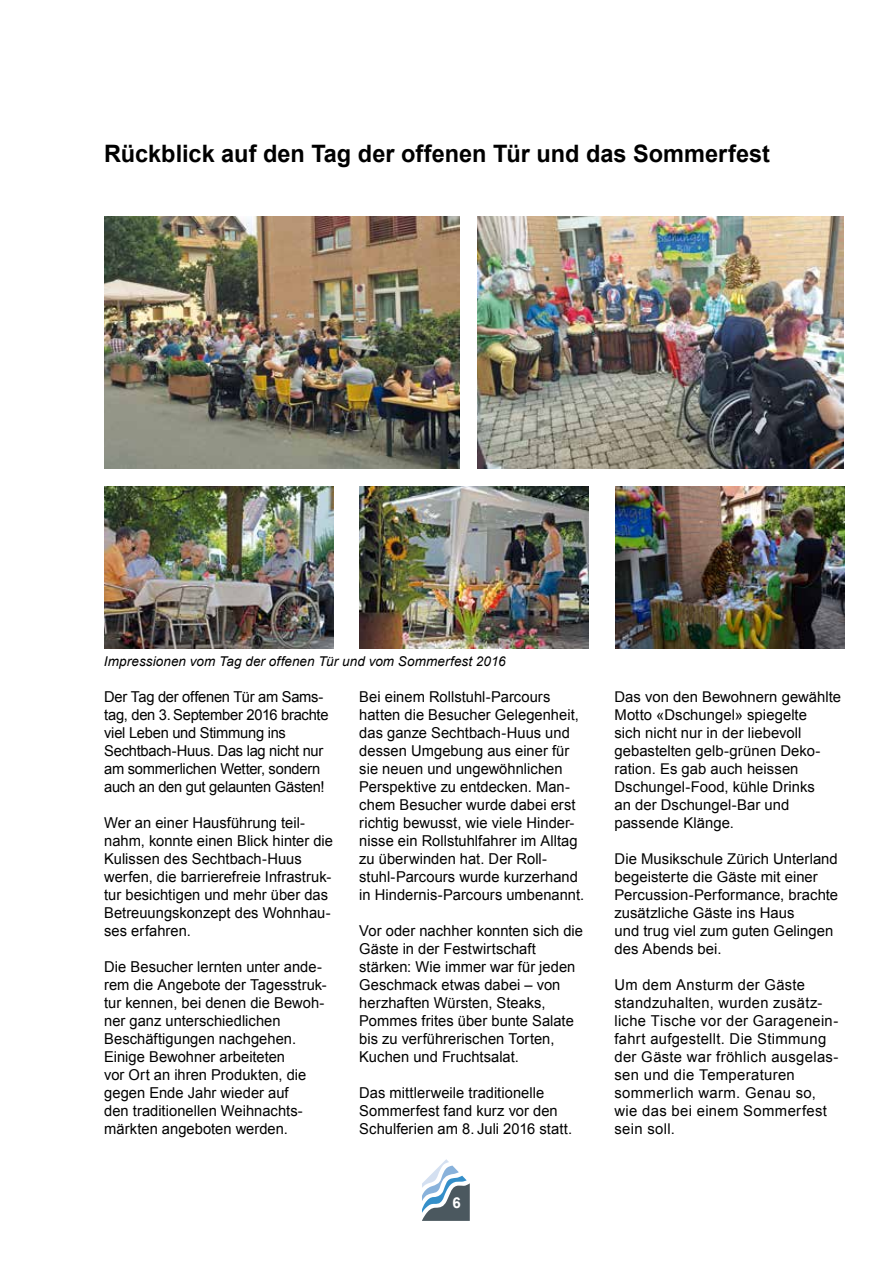
<style>
.page{position:relative;width:893px;height:1263px;background:#fff}
.page>*{position:absolute;margin:0;border:0;box-sizing:border-box;transform-origin:0 0}
.t1{font:700 24px "Arial";color:#000}
.t2{font:15px/18px "Arial";color:#000}
.t3{font:15px/18px "Arial";letter-spacing:.02em;color:#000}
.t4{font:700 15px "Arial";color:#fff}
.t5{font:14.85px/18px "Arial";letter-spacing:.005em;color:#000}
.t6{font:14.85px/18px "Arial";letter-spacing:.025em;color:#000}
.t7{font:italic 13.5px "Arial";letter-spacing:.005em;color:#000}
.s1{font-size:14.85px}
</style>
<div class="page">
<svg style="left:422px;top:1159px;width:48px;height:62px"></svg>
<img style="left:105px;top:216px;width:354px;height:252px">
<img style="left:105px;top:486px;width:229px;height:162px">
<img style="left:359px;top:486px;width:229px;height:162px">
<img style="left:615px;top:486px;width:229px;height:162px">
<img style="left:477px;top:216px;width:367px;height:252px">
<h1 class="t1" style="left:104px;top:140px;width:667px">Rückblick auf den Tag der offenen Tür und das Sommerfest</h1>
<p class="t7" style="left:104px;top:654px;width:403px">Impressionen vom Tag der offenen Tür und vom Sommerfest 2016</p>
<p class="t2" style="left:104px;top:688px;width:226px">Der Tag der offenen Tür am Sams&shy;tag, den 3. September 2016 brachte viel Leben und Stimmung ins<br>Sechtbach-Huus. Das lag nicht nur am sommerlichen Wetter, sondern auch an den gut gelaunten Gästen!</p>
<p class="t2" style="left:104px;top:814px;width:230px">Wer an einer Hausführung teil&shy;nahm, konnte einen Blick hinter die<br>Kulissen des Sechtbach-Huus werfen, die barrierefreie Infrastruk&shy;tur besichtigen und mehr über das<br>Betreuungskonzept des Wohnhau&shy;ses erfahren.</p>
<p class="t2" style="left:104px;top:958px;width:224px">Die Besucher lernten unter ande&shy;rem die Angebote der Tagesstruk&shy;tur kennen, bei denen die Bewoh&shy;ner ganz unterschiedlichen<br>Beschäftigungen nachgehen.<br>Einige Bewohner arbeiteten<br>vor Ort an ihren Produkten, die gegen Ende Jahr wieder auf<br>den traditionellen Weihnachts&shy;märkten angeboten werden.</p>
<p class="t2" style="left:359px;top:688px;width:226px">Bei einem Rollstuhl-Parcours hatten die Besucher Gelegenheit, das ganze Sechtbach-Huus und dessen Umgebung aus einer für sie neuen und ungewöhnlichen<br>Perspektive zu entdecken. Man&shy;chem Besucher wurde dabei erst richtig bewusst, wie viele Hinder&shy;nisse ein Rollstuhlfahrer im Alltag zu überwinden hat. Der Roll&shy;stuhl-Parcours wurde kurzerhand in Hindernis-Parcours umbenannt.</p>
<p class="t2" style="left:359px;top:922px;width:225px">Vor oder nachher konnten sich die<br>Gäste in der Festwirtschaft stärken: Wie immer war für jeden<br>Geschmack etwas dabei – von herzhaften Würsten, Steaks,<br>Pommes frites über bunte Salate bis zu verführerischen Torten,<br>Kuchen und Fruchtsalat.</p>
<p class="t2" style="left:359px;top:1084px;width:214px">Das mittlerweile traditionelle<br>Sommerfest fand kurz vor den<br>Schulferien am 8. Juli 2016 <span class="s1">statt.</span></p>
<p class="t4" style="left:453px;top:1194px;width:10px">6</p>
<p class="t5" style="left:614px;top:688px;width:228px">Das von den Bewohnern gewählte<br>Motto «Dschungel» spiegelte<br>sich nicht nur in der liebevoll gebastelten gelb-grünen Deko&shy;ration. Es gab auch heissen<br>Dschungel-Food, kühle Drinks<br>an der Dschungel-Bar und passende Klänge.</p>
<p class="t5" style="left:614px;top:850px;width:225px">Die Musikschule Zürich Unterland begeisterte die Gäste mit einer<br>Percussion-Performance, brachte zusätzliche Gäste ins Haus<br>und trug viel zum guten Gelingen des Abends bei.</p>
<p class="t3" style="left:614px;top:976px;width:225px">Um dem Ansturm der Gäste standzuhalten, wurden zusätz&shy;liche Tische vor der Garagenein&shy;fahrt aufgestellt. Die <span class="s1">Stimmung</span></p>
<p class="t6" style="left:614px;top:1048px;width:226px">der Gäste war fröhlich ausgelas&shy;sen und die Temperaturen sommerlich warm. Genau so, wie das bei einem Sommerfest sein soll.</p>
</div>
